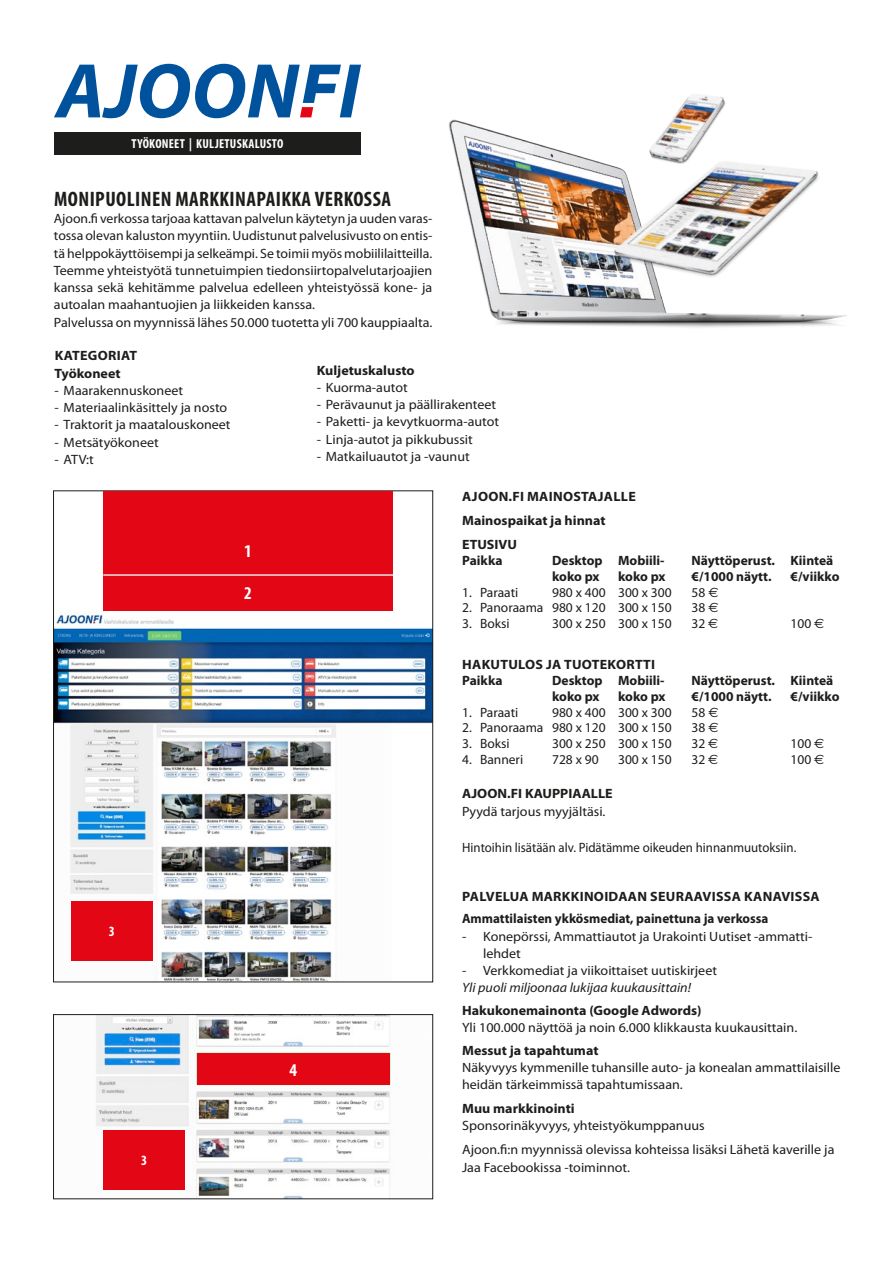
<style>
.page{position:relative;width:893px;height:1263px;background:#fff}
.page>*{position:absolute;margin:0;border:0;box-sizing:border-box;transform-origin:0 0}
.t1{font:700 condensed 21px "Myriad Pro";letter-spacing:.02em;color:#1d1d1b}
.t2{font:700 condensed 18px "Myriad Pro";color:#fff}
.t3{font:700 condensed 14.25px "Myriad Pro";color:#fff}
.t4{font:13.5px/17.2px "Myriad Pro";color:#1d1d1b;scale:1.04 1}
.t5{font:13.5px/17.2px "Myriad Pro";color:#1d1d1b}
.t6{font:700 13.5px/24px "Myriad Pro";color:#1d1d1b;scale:1.04 1}
.t7{font:700 13.5px "Myriad Pro";color:#1d1d1b}
.t8{font:13.5px "Myriad Pro";color:#1d1d1b;scale:.95 1}
.t9{font:italic 13.5px "Myriad Pro";color:#1d1d1b;scale:1.04 1}
.t10{font:700 13.5px/15.8px "Myriad Pro";letter-spacing:.02em;color:#1d1d1b;scale:1.04 1}
.t11{font:700 condensed 13.05px "Myriad Pro";letter-spacing:.02em;color:#fff}
.s1{font-family:"Euro Sans"}
</style>
<div class="page">
<div style="left:54px;top:132px;width:307px;height:23px;background:#1d1d1b"></div>
<svg style="left:54px;top:64px;width:307px;height:54px"></svg>
<img style="left:53px;top:490px;width:380px;height:493px">
<svg style="left:53px;top:1014px;width:380px;height:185px"></svg>
<img style="left:448px;top:119px;width:399px;height:209px">
<img style="left:591px;top:132px;width:253px;height:175px">
<img style="left:627px;top:94px;width:121px;height:88px">
<div style="left:103px;top:491px;width:290px;height:118px;background:#e30614"></div>
<div style="left:103px;top:574px;width:290px;height:36px;background:#e30614"></div>
<div style="left:197px;top:1053px;width:192px;height:32px;background:#e30614"></div>
<hr style="left:103px;top:574px;width:290px;height:2px;background:#e2e3e3">
<div style="left:71px;top:901px;width:82px;height:59px;background:#e30614"></div>
<div style="left:103px;top:1130px;width:82px;height:59px;background:#e30614"></div>
<p class="t11" style="left:132px;top:137px;width:153px">TYÖKONEET | KULJETUSKALUSTO</p>
<h1 class="t1" style="left:54px;top:187px;width:338px">MONIPUOLINEN MARKKINAPAIKKA VERKOSSA</h1>
<p class="t5" style="left:54px;top:210px;width:380px">Ajoon.fi verkossa tarjoaa kattavan palvelun käytetyn ja uuden varas&shy;tossa olevan kaluston myyntiin. Uudistunut palvelusivusto on entis&shy;tä helppokäyttöisempi ja selkeämpi. Se toimii myös mobiililaitteilla.<br>Teemme yhteistyötä tunnetuimpien tiedonsiirtopalvelutarjoajien kanssa sekä kehitämme palvelua edelleen yhteistyössä kone- ja autoalan maahantuojien ja liikkeiden kanssa.<br>Palvelussa on myynnissä lähes 50.000 tuotetta yli 700 kauppiaalta.</p>
<p class="t6" style="left:55px;top:347px;width:81px;line-height:17.2px">KATEGORIAT<br>Työkoneet</p>
<p class="t4" style="left:55px;top:382px;width:125px">- Maarakennuskoneet</p>
<p class="t4" style="left:55px;top:399px;width:167px">- Materiaalinkäsittely ja nosto</p>
<p class="t4" style="left:55px;top:416px;width:171px">- Traktorit ja maatalouskoneet</p>
<p class="t4" style="left:55px;top:434px;width:102px">- Metsätyökoneet</p>
<p class="t4" style="left:55px;top:451px;width:39px">- ATV:t</p>
<p class="t6" style="left:317px;top:358px;width:95px">Kuljetuskalusto</p>
<p class="t4" style="left:317px;top:379px;width:89px">- Kuorma-autot</p>
<p class="t4" style="left:317px;top:396px;width:174px">- Perävaunut ja päällirakenteet</p>
<p class="t4" style="left:317px;top:413px;width:177px">- Paketti- ja kevytkuorma-autot</p>
<p class="t4" style="left:317px;top:431px;width:151px">- Linja-autot ja pikkubussit</p>
<p class="t4" style="left:317px;top:448px;width:148px">- Matkailuautot ja -vaunut</p>
<p class="t6" style="left:462px;top:485px;width:169px">AJOON.FI MAINOSTAJALLE<br>Mainospaikat ja hinnat<br>ETUSIVU</p>
<p class="t7" style="left:462px;top:553px;width:42px">Paikka</p>
<p class="t7" style="left:552px;top:553px;width:114px">Desktop Mobiili-</p>
<p class="t7" style="left:692px;top:553px;width:143px">Näyttöperust. Kiinteä</p>
<p class="t7" style="left:552px;top:569px;width:49px">koko px</p>
<p class="t7" style="left:618px;top:569px;width:49px">koko px</p>
<p class="t7" style="left:692px;top:569px;width:81px">€/1000 näytt.</p>
<p class="t7" style="left:791px;top:569px;width:50px">€/viikko</p>
<p class="t5" style="left:462px;top:584px;width:58px">1. Paraati</p>
<p class="t5" style="left:552px;top:584px;width:121px">980 x 400 300 x 300</p>
<p class="t5" style="left:692px;top:584px;width:28px">58 <span class="s1">&gt;</span></p>
<p class="t5" style="left:462px;top:599px;width:211px">2. Panoraama 980 x 120 300 x 150</p>
<p class="t5" style="left:692px;top:599px;width:28px">38<span class="s1">&gt;</span></p>
<p class="t5" style="left:462px;top:615px;width:49px">3. Boksi</p>
<p class="t5" style="left:552px;top:615px;width:121px">300 x 250 300 x 150</p>
<p class="t5" style="left:692px;top:615px;width:28px">32<span class="s1">&gt;</span></p>
<p class="t5" style="left:791px;top:615px;width:35px">100 <span class="s1">&gt;</span></p>
<p class="t10" style="left:462px;top:657px;width:187px">HAKUTULOS JA TUOTEKORTTI<br>Paikka</p>
<h2 class="t2" style="left:244px;top:541px;width:9px">1</h2>
<h2 class="t2" style="left:244px;top:583px;width:9px">2</h2>
<p class="t7" style="left:552px;top:673px;width:114px">Desktop Mobiili-</p>
<p class="t7" style="left:692px;top:673px;width:143px">Näyttöperust. Kiinteä</p>
<p class="t7" style="left:552px;top:689px;width:49px">koko px</p>
<p class="t7" style="left:618px;top:689px;width:49px">koko px</p>
<p class="t7" style="left:692px;top:689px;width:81px">€/1000 näytt.</p>
<p class="t7" style="left:791px;top:689px;width:50px">€/viikko</p>
<p class="t3" style="left:109px;top:923px;width:8px">3</p>
<p class="t3" style="left:141px;top:1152px;width:8px">3</p>
<h2 class="t2" style="left:289px;top:1060px;width:9px">4</h2>
<p class="t5" style="left:462px;top:704px;width:58px">1. Paraati</p>
<p class="t5" style="left:552px;top:704px;width:121px">980 x 400 300 x 300</p>
<p class="t5" style="left:692px;top:704px;width:28px">58 <span class="s1">&gt;</span></p>
<p class="t5" style="left:462px;top:719px;width:211px">2. Panoraama 980 x 120 300 x 150</p>
<p class="t5" style="left:692px;top:719px;width:28px">38<span class="s1">&gt;</span></p>
<p class="t5" style="left:462px;top:735px;width:49px">3. Boksi</p>
<p class="t5" style="left:552px;top:735px;width:121px">300 x 250 300 x 150</p>
<p class="t5" style="left:692px;top:735px;width:28px">32<span class="s1">&gt;</span></p>
<p class="t5" style="left:791px;top:735px;width:35px">100 <span class="s1">&gt;</span></p>
<p class="t5" style="left:462px;top:751px;width:63px">4. Banneri</p>
<p class="t5" style="left:552px;top:751px;width:48px">728 x 90</p>
<p class="t5" style="left:618px;top:751px;width:55px">300 x 150</p>
<p class="t5" style="left:692px;top:751px;width:28px">32<span class="s1">&gt;</span></p>
<p class="t5" style="left:791px;top:751px;width:35px">100 <span class="s1">&gt;</span></p>
<p class="t6" style="left:462px;top:782px;width:146px">AJOON.FI KAUPPIAALLE</p>
<p class="t4" style="left:462px;top:803px;width:139px">Pyydä tarjous myyjältäsi.</p>
<p class="t8" style="left:462px;top:840px;width:353px">Hintoihin lisätään alv. Pidätämme oikeuden hinnanmuutoksiin.</p>
<p class="t6" style="left:462px;top:885px;width:345px;line-height:22.5px">PALVELUA MARKKINOIDAAN SEURAAVISSA KANAVISSA<br>Ammattilaisten ykkösmediat, painettuna ja verkossa</p>
<p class="t4" style="left:483px;top:928px;width:318px;text-indent:-21px">- Konepörssi, Ammattiautot ja Urakointi Uutiset -ammatti&shy;lehdet</p>
<p class="t4" style="left:462px;top:962px;width:247px">- Verkkomediat ja viikoittaiset uutiskirjeet</p>
<p class="t9" style="left:462px;top:980px;width:222px">Yli puoli miljoonaa lukijaa kuukausittain!</p>
<p class="t6" style="left:462px;top:998px;width:232px">Hakukonemainonta (Google Adwords)</p>
<p class="t4" style="left:462px;top:1019px;width:324px">Yli 100.000 näyttöä ja noin 6.000 klikkausta kuukausittain.</p>
<p class="t6" style="left:462px;top:1038px;width:133px">Messut ja tapahtumat</p>
<p class="t4" style="left:462px;top:1059px;width:365px">Näkyvyys kymmenille tuhansille auto- ja konealan ammattilaisille heidän tärkeimmissä tapahtumissaan.</p>
<p class="t6" style="left:462px;top:1097px;width:110px">Muu markkinointi</p>
<p class="t4" style="left:462px;top:1114px;width:359px;line-height:24px">Sponsorinäkyvyys, yhteistyökumppanuus<br>Ajoon.fi:n myynnissä olevissa kohteissa lisäksi Lähetä kaverille ja</p>
<p class="t4" style="left:462px;top:1159px;width:163px">Jaa Facebookissa -toiminnot.</p>
</div>
